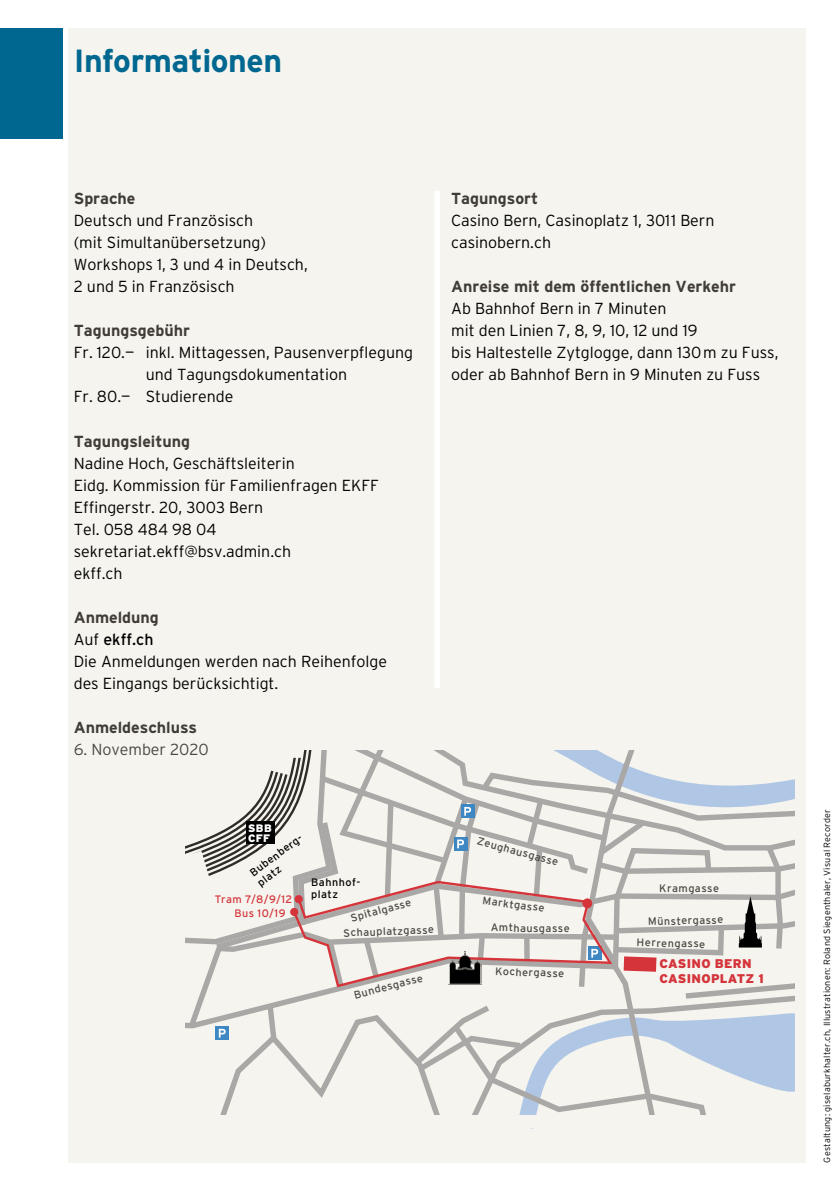
<style>
.page{position:relative;width:840px;height:1191px;background:#fff}
.page>*{position:absolute;margin:0;border:0;box-sizing:border-box;transform-origin:0 0}
.t1{font:700 32px "Interstate";letter-spacing:-.015em;color:#006790}
.t2{font:300 16px/22px "Interstate";color:#000}
.t3{font:700 16px "Interstate";color:#413c38}
.t4{font:300 16px "Interstate";color:#4b4744}
.t5{font:900 12.6px/14.4px "Interstate";letter-spacing:.02em;color:#d4343a}
.t6{font:10.8px "Interstate";letter-spacing:.035em;color:#4b4744}
.t7{font:10.8px/12.6px "Interstate";letter-spacing:.045em;color:#000}
.t8{font:10.8px "Interstate";letter-spacing:.045em;color:#d4343a}
.t9{font:900 10.8px/10px "Interstate";letter-spacing:.035em;color:#fff}
.t10{font:300 9px "Interstate";letter-spacing:.025em;color:#000}
.s1{font-weight:700;color:#413c38}
.s2{font-weight:400}
</style>
<div class="page">
<div style="left:68px;top:28px;width:737px;height:1134px;background:#f5f4ee"></div>
<div style="left:0;top:28px;width:62px;height:110px;background:#006790"></div>
<svg style="left:185px;top:720px;width:621px;height:410px"></svg>
<div style="left:794px;top:763px;width:10px;height:353px;background:#f5f4ee"></div>
<div style="left:582px;top:898px;width:10px;height:10px;background:#d4343a;border-radius:50%"></div>
<div style="left:290px;top:719px;width:353px;height:31px;background:#f5f4ee"></div>
<img style="left:448px;top:951px;width:33px;height:33px">
<div style="left:434px;top:191px;width:5px;height:497px;background:#fff"></div>
<h1 class="t1" style="left:74px;top:43px;width:210px">Informationen</h1>
<p class="t3" style="left:74px;top:190px;width:63px">Sprache</p>
<p class="t2" style="left:74px;top:210px;width:235px">Deutsch und Französisch<br>(mit Simultanübersetzung)<br>Workshops 1, 3 und 4 in Deutsch,<br>2 und 5 in Französisch</p>
<p class="t3" style="left:74px;top:322px;width:118px">Tagungsgebühr</p>
<p class="t2" style="left:74px;top:342px;width:340px">Fr. 120.— inkl. Mittagessen, Pausenverpflegung</p>
<p class="t2" style="left:146px;top:364px;width:203px">und Tagungsdokumentation</p>
<p class="t2" style="left:74px;top:386px;width:161px">Fr. 80.— Studierende</p>
<p class="t3" style="left:74px;top:432px;width:118px">Tagungsleitung</p>
<p class="t2" style="left:74px;top:452px;width:306px">Nadine Hoch, Geschäftsleiterin<br>Eidg. Kommission für Familienfragen EKFF<br>Effingerstr. 20, 3003 Bern<br>Tel. 058 484 98 04 sekretariat.ekff@bsv.admin.ch<br>ekff.ch</p>
<p class="t2" style="left:74px;top:606px;width:314px"><span class="s1">Anmeldung<br></span>Auf <span class="s2">ekff.ch<br></span>Die Anmeldungen werden nach Reihenfolge des Eingangs berücksichtigt.</p>
<p class="t3" style="left:74px;top:718px;width:125px">Anmeldeschluss</p>
<p class="t4" style="left:74px;top:740px;width:136px">6. November 2020</p>
<p class="t3" style="left:451px;top:190px;width:88px">Tagungsort</p>
<p class="t2" style="left:451px;top:210px;width:265px">Casino Bern, Casinoplatz 1, 3011 Bern casinobern.ch</p>
<p class="t3" style="left:451px;top:278px;width:286px">Anreise mit dem öffentlichen Verkehr</p>
<p class="t2" style="left:451px;top:298px;width:328px">Ab Bahnhof Bern in 7 Minuten<br>mit den Linien 7, 8, 9, 10, 12 und 19<br>bis Haltestelle Zytglogge, dann 130m zu Fuss, oder ab Bahnhof Bern in 9 Minuten zu Fuss</p>
<p class="t9" style="left:248px;top:822px;width:25px">SBB<br>CFF</p>
<p class="t7" style="left:247px;top:869px;width:66px;rotate:-37deg">Bubenberg&shy;platz</p>
<p class="t8" style="left:215px;top:892px;width:79px">Tram 7/8/9/12</p>
<p class="t8" style="left:234px;top:907px;width:53px">Bus 10/19</p>
<p class="t6" style="left:479px;top:834px;width:85px;rotate:15deg">Zeughausgasse</p>
<p class="t7" style="left:311px;top:875px;width:51px">Bahnhof&shy;platz</p>
<p class="t6" style="left:483px;top:894px;width:64px;rotate:7deg">Marktgasse</p>
<p class="t6" style="left:349px;top:912px;width:64px;rotate:-15deg">Spitalgasse</p>
<p class="t6" style="left:343px;top:926px;width:92px;rotate:-2deg">Schauplatzgasse</p>
<p class="t6" style="left:490px;top:921px;width:80px">Amthausgasse</p>
<p class="t6" style="left:495px;top:965px;width:71px;rotate:2deg">Kochergasse</p>
<p class="t6" style="left:352px;top:988px;width:72px;rotate:-14deg">Bundesgasse</p>
<p class="t6" style="left:659px;top:882px;width:61px">Kramgasse</p>
<p class="t6" style="left:647px;top:915px;width:77px;rotate:-2deg">Münstergasse</p>
<p class="t6" style="left:636px;top:936px;width:70px;rotate:2deg">Herrengasse</p>
<p class="t5" style="left:659px;top:956px;width:106px">CASINO BERN<br>CASINOPLATZ 1</p>
<p class="t10" style="left:821px;top:1162px;width:355px;rotate:-90deg">Gestaltung: giselaburkhalter.ch, Illustrationen: Roland Siegenthaler, Visual Recorder</p>
</div>
